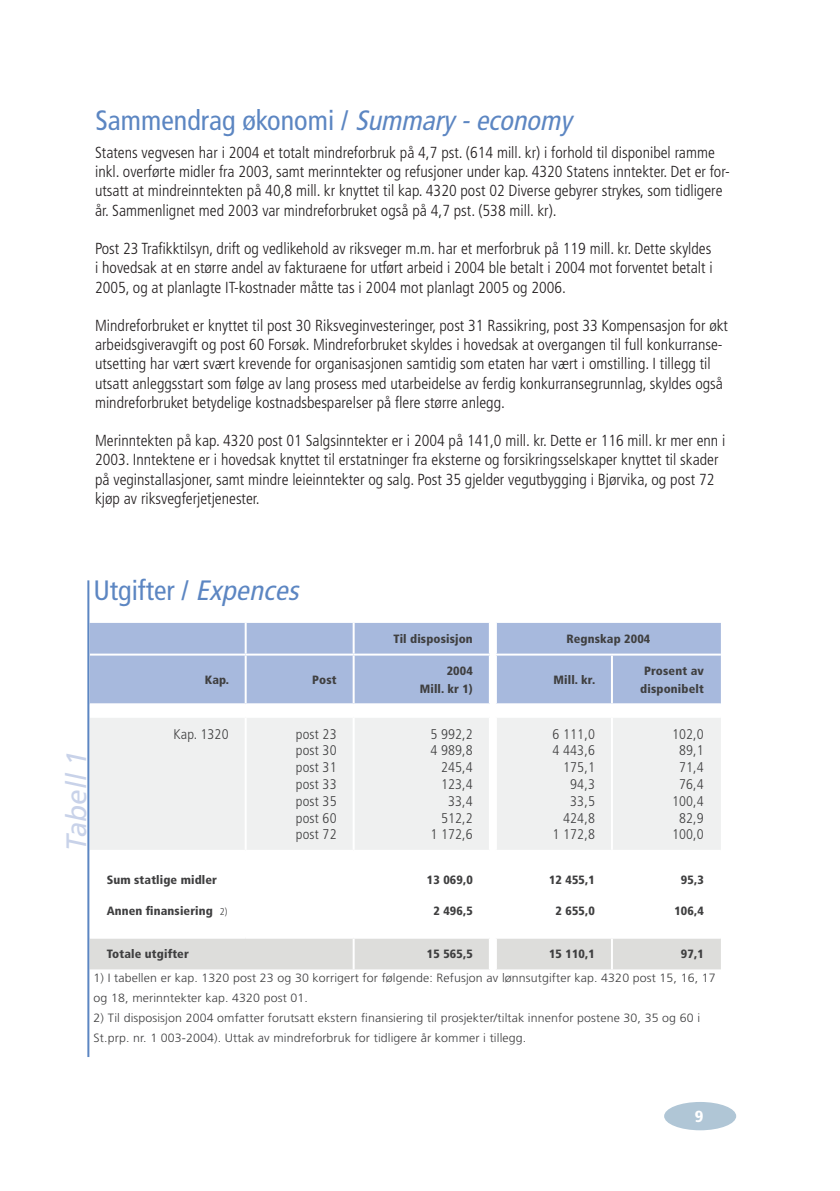
<style>
.page{position:relative;width:840px;height:1191px;background:#fff}
.page>*{position:absolute;margin:0;border:0;box-sizing:border-box;transform-origin:0 0}
.t1{font:condensed 28px "Frutiger";color:#5c86c2}
.t2{font:italic 28px "Frutiger";color:#c8d2e9}
.t3{font:300 condensed 16px/19.2px "Frutiger";color:#231f20}
.t4{font:900 condensed 16px "Frutiger";color:#fff}
.t5{font:300 condensed 14px/16.8px "Frutiger";letter-spacing:.01em;color:#3f3f40;text-align:right}
.t6{font:300 12px/20px "Frutiger";letter-spacing:.01em;color:#3f3f40}
.t7{font:900 condensed 12px/18px "Frutiger";letter-spacing:.01em;color:#3f3f40;text-align:right}
.s1{font-style:italic}
.s2{font-weight:300;font-size:10px}
</style>
<div class="page">
<div style="left:90px;top:623px;width:630px;height:80px;background:#a7b9dd"></div>
<div style="left:90px;top:718px;width:630px;height:132px;background:#eff0f0"></div>
<hr style="left:244px;top:718px;width:2px;height:132px;background:#fff">
<hr style="left:352px;top:718px;width:2px;height:132px;background:#fff">
<hr style="left:488px;top:718px;width:2px;height:132px;background:#fff">
<hr style="left:494px;top:718px;width:2px;height:132px;background:#fff">
<hr style="left:610px;top:718px;width:2px;height:132px;background:#fff">
<hr style="left:244px;top:623px;width:2px;height:30px;background:#fff">
<hr style="left:352px;top:623px;width:2px;height:30px;background:#fff">
<hr style="left:488px;top:623px;width:2px;height:30px;background:#fff">
<hr style="left:494px;top:623px;width:2px;height:30px;background:#fff">
<hr style="left:90px;top:653px;width:155px;height:2px;background:#fff">
<hr style="left:245px;top:653px;width:108px;height:2px;background:#fff">
<hr style="left:244px;top:655px;width:2px;height:48px;background:#fff">
<hr style="left:353px;top:653px;width:136px;height:2px;background:#fff">
<hr style="left:352px;top:655px;width:2px;height:48px;background:#fff">
<svg style="left:489px;top:653px;width:6px;height:2px"></svg>
<hr style="left:488px;top:655px;width:2px;height:48px;background:#fff">
<hr style="left:495px;top:653px;width:116px;height:2px;background:#fff">
<hr style="left:494px;top:655px;width:2px;height:48px;background:#fff">
<hr style="left:611px;top:653px;width:109px;height:2px;background:#fff">
<hr style="left:610px;top:655px;width:2px;height:48px;background:#fff">
<div style="left:90px;top:938px;width:630px;height:31px;background:#dddddb"></div>
<hr style="left:488px;top:938px;width:2px;height:31px;background:#fff">
<hr style="left:494px;top:938px;width:2px;height:31px;background:#fff">
<hr style="left:610px;top:938px;width:2px;height:31px;background:#fff">
<hr style="left:87px;top:580px;width:2px;height:477px;background:#5c86c2">
<div style="left:663px;top:1102px;width:72px;height:28px;background:#b0c6d6;border-radius:50%"></div>
<h1 class="t1" style="left:95px;top:104px;width:484px">Sammendrag økonomi / <span class="s1">Summary-economy</span></h1>
<p class="t3" style="left:95px;top:143px;width:636px">Statens vegvesen har i 2004 et totalt mindreforbruk på 4,7 pst. (614 mill. kr) i forhold til disponibel ramme inkl. overførte midler fra 2003, samt merinntekter og refusjoner under kap. 4320 Statens inntekter. Det er for&shy;utsatt at mindreinntekten på 40,8 mill. kr knyttet til kap. 4320 post 02 Diverse gebyrer strykes, som tidligere år. Sammenlignet med 2003 var mindreforbruket også på 4,7 pst. (538 mill. kr).</p>
<p class="t3" style="left:95px;top:239px;width:618px;text-align:justify">Post 23 Trafikktilsyn, drift og vedlikehold av riksveger m.m. har et merforbruk på 119 mill. kr. Dette skyldes i hovedsak at en større andel av fakturaene for utført arbeid i 2004 ble betalt i 2004 mot forventet betalt i 2005, og at planlagte IT-kostnader måtte tas i 2004 mot planlagt 2005 og 2006.</p>
<p class="t3" style="left:95px;top:316px;width:634px">Mindreforbruket er knyttet til post 30 Riksveginvesteringer, post 31 Rassikring, post 33 Kompensasjon for økt arbeidsgiveravgift og post 60 Forsøk. Mindreforbruket skyldes i hovedsak at overgangen til full konkurranse&shy;utsetting har vært svært krevende for organisasjonen samtidig som etaten har vært i omstilling. I tillegg til utsatt anleggsstart som følge av lang prosess med utarbeidelse av ferdig konkurransegrunnlag, skyldes også mindreforbruket betydelige kostnadsbesparelser på flere større anlegg.</p>
<p class="t3" style="left:95px;top:431px;width:631px">Merinntekten på kap. 4320 post 01 Salgsinntekter er i 2004 på 141,0 mill. kr. Dette er 116 mill. kr mer enn i 2003. Inntektene er i hovedsak knyttet til erstatninger fra eksterne og forsikringsselskaper knyttet til skader på veginstallasjoner, samt mindre leieinntekter og salg. Post 35 gjelder vegutbygging i Bjørvika, og post 72 kjøp av riksvegferjetjenester.</p>
<h1 class="t1" style="left:93px;top:574px;width:213px">Utgifter / <span class="s1">Expences</span></h1>
<h1 class="t2" style="left:60px;top:850px;width:102px;rotate:-90deg">Tabell 1</h1>
<p class="t7" style="left:393px;top:630px;width:81px">Til disposisjon</p>
<p class="t7" style="left:566px;top:630px;width:85px">Regnskap 2004</p>
<p class="t7" style="left:204px;top:671px;width:26px">Kap.</p>
<p class="t7" style="left:312px;top:671px;width:26px">Post</p>
<p class="t7" style="left:419px;top:662px;width:55px">2004<br>Mill. kr 1)</p>
<p class="t7" style="left:553px;top:671px;width:43px">Mill. kr.</p>
<p class="t7" style="left:640px;top:662px;width:65px;text-align:center">Prosent av disponibelt</p>
<p class="t5" style="left:173px;top:725px;width:56px">Kap. 1320</p>
<p class="t5" style="left:296px;top:725px;width:42px;text-align:justify">post 23 post 30 post 31 post 33 post 35 post 60 post 72</p>
<p class="t5" style="left:430px;top:725px;width:44px">5 992,2<br>4 989,8<br>245,4<br>123,4<br>33,4<br>512,2<br>1 172,6</p>
<p class="t5" style="left:552px;top:725px;width:44px">6 111,0<br>4 443,6<br>175,1<br>94,3<br>33,5<br>424,8<br>1 172,8</p>
<p class="t5" style="left:671px;top:725px;width:33px;text-align:center">102,0<br>89,1<br>71,4<br>76,4<br>100,4<br>82,9<br>100,0</p>
<p class="t7" style="left:107px;top:870px;width:112px">Sum statlige midler</p>
<p class="t7" style="left:426px;top:870px;width:47px">13 069,0</p>
<p class="t7" style="left:548px;top:870px;width:47px">12 455,1</p>
<p class="t7" style="left:680px;top:870px;width:24px">95,3</p>
<p class="t7" style="left:107px;top:902px;width:122px">Annen finansiering <span class="s2">2)</span></p>
<p class="t7" style="left:433px;top:902px;width:41px">2 496,5</p>
<p class="t7" style="left:555px;top:902px;width:41px">2 655,0</p>
<p class="t7" style="left:674px;top:902px;width:31px">106,4</p>
<p class="t7" style="left:107px;top:945px;width:84px">Totale utgifter</p>
<p class="t7" style="left:426px;top:945px;width:47px">15 565,5</p>
<p class="t7" style="left:548px;top:945px;width:47px">15 110,1</p>
<p class="t7" style="left:680px;top:945px;width:24px">97,1</p>
<p class="t6" style="left:94px;top:968px;width:623px">1) I tabellen er kap. 1320 post 23 og 30 korrigert for følgende: Refusjon av lønnsutgifter kap. 4320 post 15, 16, 17 og 18, merinntekter kap. 4320 post 01.</p>
<p class="t6" style="left:94px;top:1008px;width:607px">2) Til disposisjon 2004 omfatter forutsatt ekstern finansiering til prosjekter/tiltak innenfor postene 30, 35 og 60 i<br>St.prp. nr. 1 003-2004). Uttak av mindreforbruk for tidligere år kommer i tillegg.</p>
<p class="t4" style="left:694px;top:1106px;width:10px">9</p>
</div>
